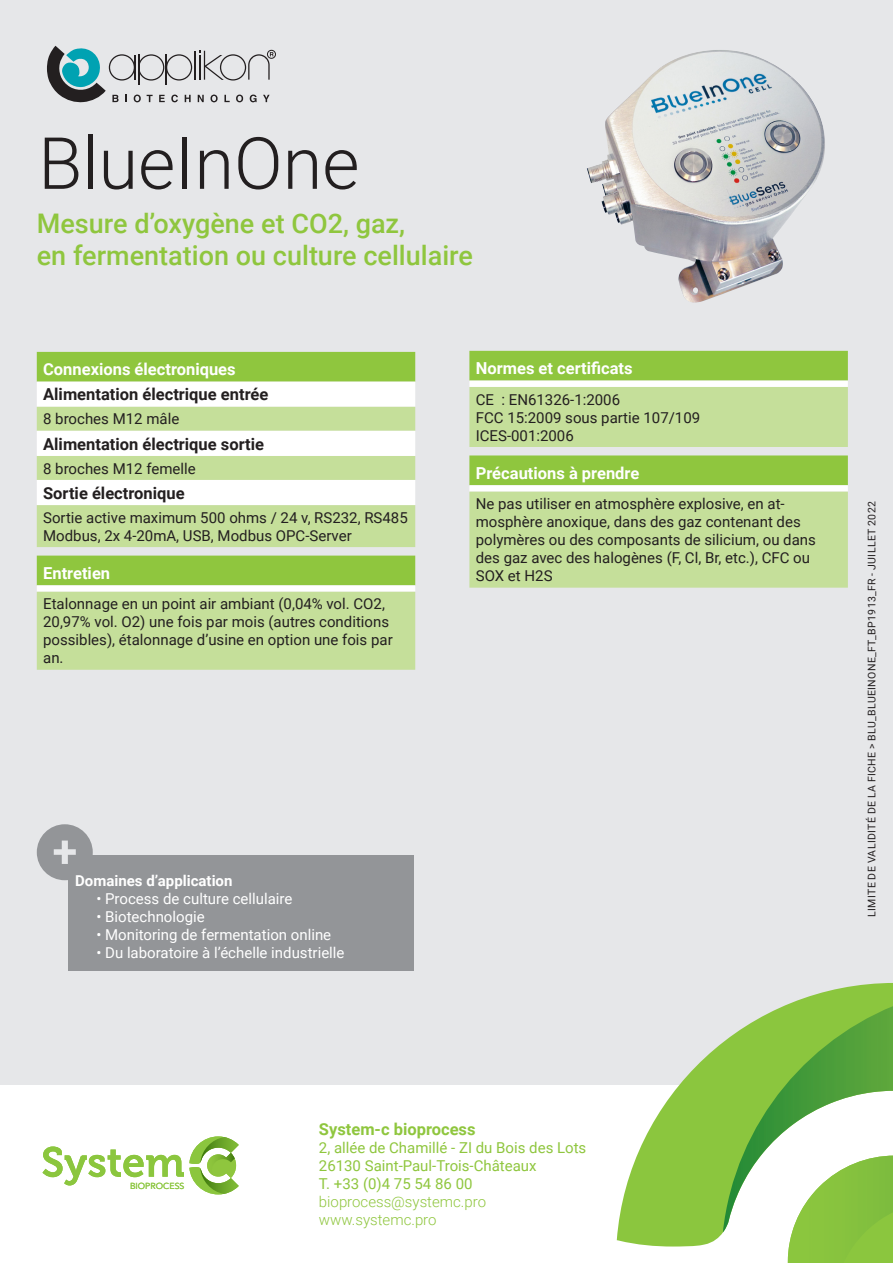
<style>
.page{position:relative;width:893px;height:1263px;background:#fff}
.page>*{position:absolute;margin:0;border:0;box-sizing:border-box;transform-origin:0 0}
.t1{font:300 72px "Roboto";color:#231f20}
.t2{font:500 27px/32.4px "Roboto";color:#8fc63e}
.t3{font:700 16.5px "Roboto";color:#231f20}
.t4{font:700 16.5px "Roboto";color:#fff}
.t5{font:700 16.5px "Roboto";color:#8fc63e}
.t6{font:15px/18px "Roboto";color:#231f20}
.t7{font:15px "Roboto";color:#fff}
.t8{font:15px/18px "Roboto";color:#8fc63e}
.t9{font:300 15px/18px "Roboto";color:#8fc63e}
.t10{font:700 15px "Roboto";color:#fff}
.t11{font:10.5px "Roboto";letter-spacing:.035em;color:#231f20}
.t12{font:8.85px "Avenir";color:#8bc63e}
</style>
<div class="page">
<div style="left:0;top:0;width:893px;height:1084px;background:#e6e7e9"></div>
<svg style="left:617px;top:983px;width:276px;height:263px"></svg>
<div style="left:783px;top:1232px;width:110px;height:31px;background:#8bc63e"></div>
<img style="left:723px;top:999px;width:170px;height:233px">
<svg style="left:43px;top:1136px;width:196px;height:58px"></svg>
<div style="left:37px;top:352px;width:378px;height:30px;background:#8fc63e"></div>
<div style="left:37px;top:382px;width:378px;height:25px;background:#fff"></div>
<svg style="left:37px;top:407px;width:378px;height:263px;background:#c0dc92"></svg>
<svg style="left:37px;top:431px;width:378px;height:74px;background:#ecf4de"></svg>
<div style="left:469px;top:351px;width:379px;height:30px;background:#8fc63e"></div>
<div style="left:469px;top:381px;width:379px;height:6px;background:#fff"></div>
<svg style="left:469px;top:387px;width:379px;height:201px;background:#c0dc93"></svg>
<svg style="left:37px;top:824px;width:56px;height:56px"></svg>
<div style="left:69px;top:855px;width:345px;height:116px;background:#939598"></div>
<img style="left:587px;top:50px;width:238px;height:253px">
<div style="left:267px;top:50px;width:9px;height:9px;border:1px solid #231f20;border-radius:50%"></div>
<hr style="left:194px;top:51px;width:2px;height:29px;background:#231f20">
<svg style="left:199px;top:51px;width:74px;height:30px"></svg>
<svg style="left:47px;top:46px;width:145px;height:56px"></svg>
<svg style="left:198px;top:95px;width:6px;height:7px"></svg>
<svg style="left:210px;top:95px;width:8px;height:7px"></svg>
<svg style="left:224px;top:95px;width:6px;height:7px"></svg>
<svg style="left:236px;top:95px;width:7px;height:7px"></svg>
<svg style="left:250px;top:95px;width:7px;height:7px"></svg>
<svg style="left:263px;top:95px;width:7px;height:7px"></svg>
<p class="t1" style="left:38px;top:113px;width:323px">BlueInOne</p>
<p class="t2" style="left:37px;top:206px;width:438px">Mesure d’oxygène et CO2, gaz,<br>en fermentation ou culture cellulaire</p>
<p class="t4" style="left:43px;top:358px;width:194px">Connexions électroniques</p>
<p class="t3" style="left:43px;top:383px;width:227px">Alimentation électrique entrée</p>
<p class="t6" style="left:43px;top:409px;width:138px">8 broches M12 mâle</p>
<p class="t3" style="left:43px;top:432px;width:222px">Alimentation électrique sortie</p>
<p class="t6" style="left:43px;top:459px;width:154px">8 broches M12 femelle</p>
<p class="t3" style="left:43px;top:481px;width:143px">Sortie électronique</p>
<p class="t6" style="left:43px;top:508px;width:366px">Sortie active maximum 500 ohms / 24 v, RS232, RS485<br>Modbus, 2x 4-20mA, USB, Modbus OPC-Server</p>
<p class="t4" style="left:43px;top:561px;width:69px">Entretien</p>
<p class="t6" style="left:43px;top:594px;width:351px">Etalonnage en un point air ambiant (0,04% vol. CO2, 20,97% vol. O2) une fois par mois (autres conditions possibles), étalonnage d’usine en option une fois par an.</p>
<p class="t4" style="left:476px;top:357px;width:158px">Normes et certificats</p>
<p class="t6" style="left:476px;top:390px;width:146px">CE : EN61326-1:2006</p>
<p class="t6" style="left:476px;top:408px;width:226px">FCC 15:2009 sous partie 107/109</p>
<p class="t6" style="left:476px;top:426px;width:100px">ICES-001:2006</p>
<p class="t4" style="left:476px;top:461px;width:165px">Précautions à prendre</p>
<p class="t6" style="left:476px;top:494px;width:342px">Ne pas utiliser en atmosphère explosive, en at&shy;mosphère anoxique, dans des gaz contenant des polymères ou des composants de silicium, ou dans des gaz avec des halogènes (F, Cl, Br, etc.), CFC ou SOX et H2S</p>
<p class="t10" style="left:75px;top:870px;width:159px">Domaines d’application</p>
<p class="t7" style="left:96px;top:888px;width:198px">• Process de culture cellulaire</p>
<p class="t7" style="left:96px;top:906px;width:110px">• Biotechnologie</p>
<p class="t7" style="left:96px;top:924px;width:236px">• Monitoring de fermentation online</p>
<p class="t7" style="left:96px;top:942px;width:250px">• Du laboratoire à l’échelle industrielle</p>
<p class="t11" style="left:864px;top:917px;width:417px;rotate:-90deg">LIMITE DE VALIDITÉ DE LA FICHE &gt; BLU_BLUEINONE_FT_BP1913_FR - JUILLET 2022</p>
<p class="t12" style="left:130px;top:1178px;width:56px">BIOPROCESS</p>
<p class="t5" style="left:319px;top:1118px;width:158px">System-c bioprocess</p>
<p class="t8" style="left:319px;top:1138px;width:269px">2, allée de Chamillé - ZI du Bois des Lots<br>26130 Saint-Paul-Trois-Châteaux<br>T. +33 (0)4 75 54 86 00</p>
<p class="t9" style="left:319px;top:1192px;width:169px">bioprocess@systemc.pro www.systemc.pro</p>
</div>
